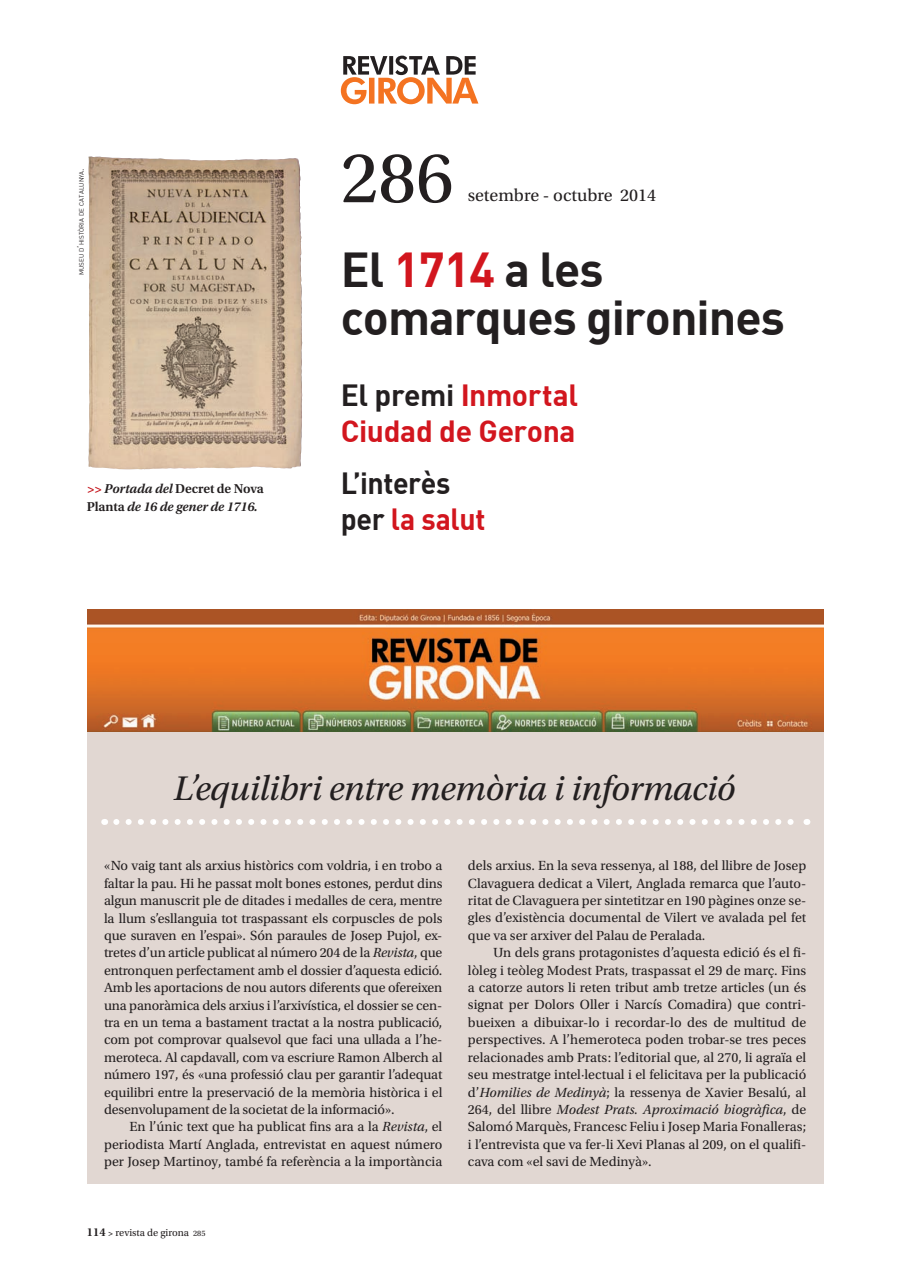
<style>
.page{position:relative;width:900px;height:1276px;background:#fff}
.page>*{position:absolute;margin:0;border:0;box-sizing:border-box;transform-origin:0 0}
.t1{font:75px "Utopia Std";color:#231f20}
.t2{font:48px/48px "DIN Bold";letter-spacing:-.02em;color:#231f20}
.t3{font:italic 36px "Utopia Std";letter-spacing:-.01em;color:#231f20}
.t4{font:30px/36px "DIN Bold";letter-spacing:-.015em;color:#d2161e}
.t5{font:30px/36px "DIN Bold";letter-spacing:-.015em;color:#231f20;scale:.95 1}
.t6{font:18px "Utopia Std";color:#231f20}
.t7{font:13.95px/17.4px "Utopia Std";color:#231f20;text-align:justify}
.Secccions_Peus{font:italic 600 13.5px/17.4px "Utopia Std";letter-spacing:-.01em;color:#231f20}
.t8{font:10.5px "Utopia Std";color:#231f20}
.Cro_Fotograf{font:6.3px "DIN";color:#231f20}
.s1{font-size:9px}
.s2{color:#c4121a}
.s3{font-style:normal}
.s4{color:#d2161e}
.s5{color:#231f20}
.s6{font-style:italic}
.s7{font-weight:600;font-size:12px}
.s8{font-weight:600;font-size:9px}
.s9{font-size:8.25px}
</style>
<div class="page">
<div style="left:87px;top:690px;width:736px;height:493px;background:#e1d7d2"></div>
<img style="left:87px;top:609px;width:736px;height:122px">
<svg style="left:341px;top:56px;width:137px;height:48px"></svg>
<svg style="left:116px;top:819px;width:678px;height:5px"></svg>
<img style="left:88px;top:157px;width:214px;height:312px">
<p class="Cro_Fotograf" style="left:77px;top:275px;width:108px;rotate:-90deg">museu d<span class="s1">’</span>història de catalunya<span class="s1">.</span></p>
<p class="Secccions_Peus" style="left:87px;top:480px;width:178px"><span class="s2">&gt;&gt;</span> Portada del <span class="s3">Decret de Nova<br>Planta</span> de 16 de gener de 1716.</p>
<p class="t1" style="left:341px;top:137px;width:114px">286</p>
<p class="t6" style="left:467px;top:186px;width:190px">setembre - octubre 2014</p>
<p class="t2" style="left:341px;top:243px;width:445px">El <span class="s4">1714</span> a les comarques gironines</p>
<p class="t4" style="left:341px;top:376px;width:239px"><span class="s5">El premi</span> Inmortal<br>Ciudad de Gerona</p>
<p class="t5" style="left:341px;top:463px;width:154px">L’interès per <span class="s4">la salut</span></p>
<p class="t3" style="left:173px;top:769px;width:563px">L’equilibri entre memòria i informació</p>
<p class="t7" style="left:104px;top:857px;width:340px">«No vaig tant als arxius històrics com voldria, i en trobo a faltar la pau. Hi he passat molt bones estones, perdut dins algun manuscrit ple de ditades i medalles de cera, mentre la llum s’esllanguia tot traspassant els corpuscles de pols que suraven en l’espai». Són paraules de Josep Pujol, ex&shy;tretes d’un article publicat al número 204 de la <span class="s6">Revista</span>, que entronquen perfectament amb el dossier d’aquesta edició.<br>Amb les aportacions de nou autors diferents que ofereixen una panoràmica dels arxius i l’arxivística, el dossier se cen&shy;tra en un tema a bastament tractat a la nostra publicació, com pot comprovar qualsevol que faci una ullada a l’he&shy;meroteca. Al capdavall, com va escriure Ramon Alberch al número 197, és «una professió clau per garantir l’adequat equilibri entre la preservació de la memòria històrica i el desenvolupament de la societat de la informació».</p>
<p class="t7" style="left:104px;top:1118px;width:340px;text-indent:26px">En l’únic text que ha publicat fins ara a la <span class="s6">Revista</span>, el periodista Martí Anglada, entrevistat en aquest número per Josep Martinoy, també fa referència a la importància</p>
<p class="t8" style="left:87px;top:1226px;width:120px"><span class="s7">114</span> <span class="s8">&gt;</span> revista de girona <span class="s9">285</span></p>
<p class="t7" style="left:467px;top:857px;width:340px">dels arxius. En la seva ressenya, al 188, del llibre de Josep Clavaguera dedicat a Vilert, Anglada remarca que l’auto&shy;ritat de Clavaguera per sintetitzar en 190 pàgines onze se&shy;gles d’existència documental de Vilert ve avalada pel fet que va ser arxiver del Palau de Peralada.</p>
<p class="t7" style="left:467px;top:944px;width:340px;text-indent:26px">Un dels grans protagonistes d’aquesta edició és el fi&shy;lòleg i teòleg Modest Prats, traspassat el 29 de març. Fins a catorze autors li reten tribut amb tretze articles (un és signat per Dolors Oller i Narcís Comadira) que contri&shy;bueixen a dibuixar-lo i recordar-lo des de multitud de perspectives. A l’hemeroteca poden trobar-se tres peces relacionades amb Prats: l’editorial que, al 270, li agraïa el seu mestratge intel·lectual i el felicitava per la publicació d’<span class="s6">Homilies de Medinyà</span>; la ressenya de Xavier Besalú, al 264, del llibre <span class="s6">Modest Prats. Aproximació biogràfica</span>, de Salomó Marquès, Francesc Feliu i Josep Maria Fonalleras; i l’entrevista que va fer-li Xevi Planas al 209, on el qualifi&shy;cava com «el savi de Medinyà».</p>
</div>
